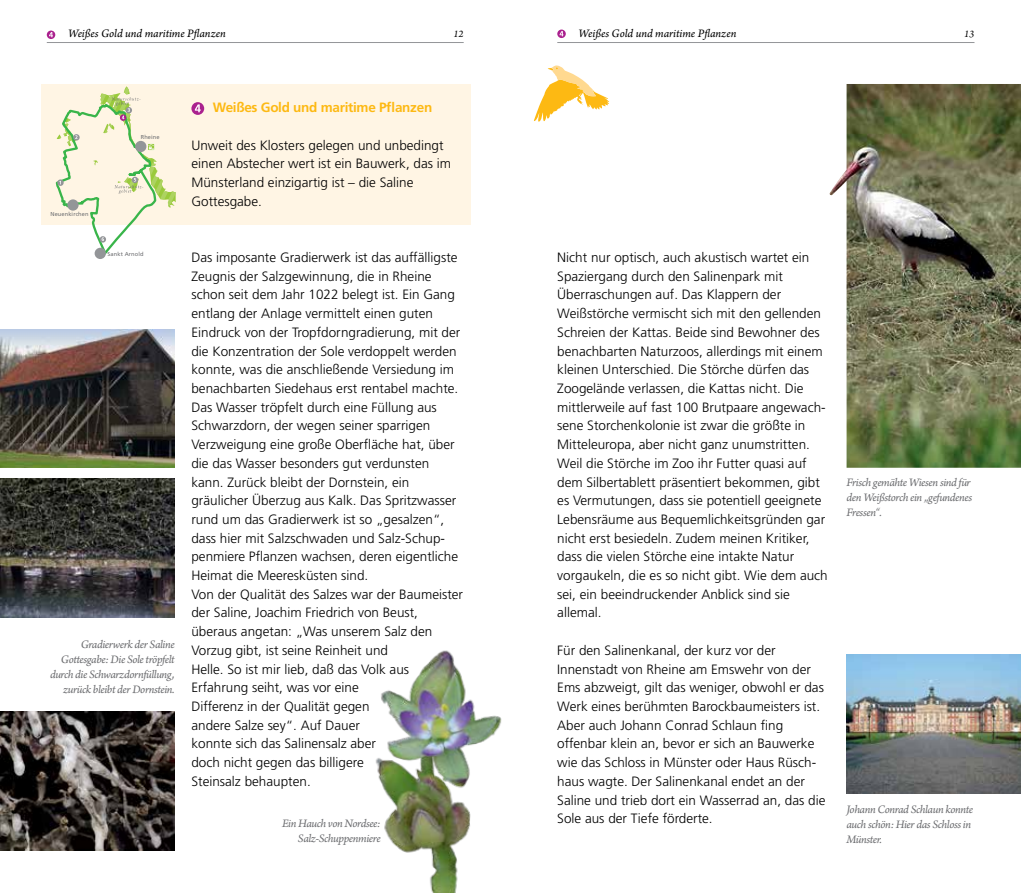
<style>
.page{position:relative;width:1021px;height:893px;background:#fff}
.page>*{position:absolute;margin:0;border:0;box-sizing:border-box;transform-origin:0 0}
.t1{font:300 13.5px/18.8px "Frutiger";color:#000}
.t2{font:700 13.5px "Frutiger";letter-spacing:-.02em;color:#fdb913}
.t3{font:12px/15px "Arno Pro Italic Sm Text";letter-spacing:-.035em;color:#6d6e71;text-align:right}
.t4{font:12px "Arno Pro Italic Sm Text";letter-spacing:-.005em;color:#000}
.t5{font:10.5px "Arno Pro Italic Sm Text";color:#000}
.t6{font:5.7px "Frutiger LT Std";letter-spacing:.02em;color:#6d6e71}
</style>
<div class="page">
<div style="left:41px;top:84px;width:430px;height:141px;background:#fff5e4"></div>
<hr style="left:47px;top:42px;width:416px;height:1px;background:#939598">
<hr style="left:557px;top:42px;width:417px;height:1px;background:#939598">
<svg style="left:191px;top:102px;width:13px;height:13px"></svg>
<svg style="left:195px;top:104px;width:6px;height:8px"></svg>
<svg style="left:557px;top:30px;width:9px;height:8px"></svg>
<svg style="left:559px;top:31px;width:4px;height:5px"></svg>
<svg style="left:55px;top:86px;width:121px;height:172px"></svg>
<img style="left:0;top:329px;width:175px;height:139px">
<div style="left:47px;top:31px;width:8px;height:8px;background:#aa218e;border-radius:50%"></div>
<svg style="left:49px;top:32px;width:4px;height:5px"></svg>
<img style="left:0;top:479px;width:174px;height:138px">
<img style="left:0;top:712px;width:174px;height:138px">
<img style="left:846px;top:655px;width:174px;height:138px">
<img style="left:375px;top:650px;width:127px;height:243px">
<svg style="left:534px;top:65px;width:75px;height:57px"></svg>
<img style="left:829px;top:84px;width:191px;height:384px">
<p class="t4" style="left:68px;top:27px;width:159px">Weißes Gold und maritime Pflanzen</p>
<p class="t5" style="left:453px;top:28px;width:12px">12</p>
<p class="t4" style="left:578px;top:27px;width:71px">Das Herrenholz</p>
<p class="t4" style="left:578px;top:27px;width:159px">Weißes Gold und maritime Pflanzen</p>
<p class="t5" style="left:964px;top:28px;width:12px">13</p>
<p class="t6" style="left:141px;top:134px;width:20px">Rheine</p>
<p class="t6" style="left:50px;top:211px;width:40px">Neuenkirchen</p>
<p class="t6" style="left:108px;top:251px;width:37px">Sankt Arnold</p>
<p class="t3" style="left:50px;top:637px;width:126px">Gradierwerk der Saline<br>Gottesgabe: Die Sole tröpfelt durch die Schwarzdornfüllung, zurück bleibt der Dornstein.</p>
<p class="t2" style="left:213px;top:100px;width:221px">Weißes Gold und maritime Pflanzen</p>
<p class="t1" style="left:191px;top:136px;width:261px">Unweit des Klosters gelegen und unbedingt einen Abstecher wert ist ein Bauwerk, das im Münsterland einzigartig ist – die Saline Gottesgabe.</p>
<p class="t1" style="left:191px;top:248px;width:273px">Das imposante Gradierwerk ist das auffälligste Zeugnis der Salzgewinnung, die in Rheine schon seit dem Jahr 1022 belegt ist. Ein Gang entlang der Anlage vermittelt einen guten Eindruck von der Tropfdorngradierung, mit der die Konzentration der Sole verdoppelt werden konnte, was die anschließende Versiedung im benachbarten Siedehaus erst rentabel machte.<br>Das Wasser tröpfelt durch eine Füllung aus Schwarzdorn, der wegen seiner sparrigen Verzweigung eine große Oberfläche hat, über die das Wasser besonders gut verdunsten kann. Zurück bleibt der Dornstein, ein gräulicher Überzug aus Kalk. Das Spritzwasser rund um das Gradierwerk ist so „gesalzen“, dass hier mit Salzschwaden und Salz-Schup&shy;penmiere Pflanzen wachsen, deren eigentliche Heimat die Meeresküsten sind.<br>Von der Qualität des Salzes war der Baumeister der Saline, Joachim Friedrich von Beust, überaus angetan: „Was unserem Salz den Vorzug gibt, ist seine Reinheit und<br>Helle. So ist mir lieb, daß das Volk aus Erfahrung seiht, was vor eine<br>Differenz in der Qualität gegen<br>andere Salze sey“. Auf Dauer<br>konnte sich das Salinensalz aber<br>doch nicht gegen das billigere<br>Steinsalz behaupten.</p>
<p class="t1" style="left:557px;top:248px;width:272px">Nicht nur optisch, auch akustisch wartet ein Spaziergang durch den Salinenpark mit Überraschungen auf. Das Klappern der Weißstörche vermischt sich mit den gellenden Schreien der Kattas. Beide sind Bewohner des benachbarten Naturzoos, allerdings mit einem kleinen Unterschied. Die Störche dürfen das Zoogelände verlassen, die Kattas nicht. Die mittlerweile auf fast 100 Brutpaare angewach&shy;sene Storchenkolonie ist zwar die größte in Mitteleuropa, aber nicht ganz unumstritten.<br>Weil die Störche im Zoo ihr Futter quasi auf dem Silbertablett präsentiert bekommen, gibt es Vermutungen, dass sie potentiell geeignete Lebensräume aus Bequemlichkeitsgründen gar nicht erst besiedeln. Zudem meinen Kritiker, dass die vielen Störche eine intakte Natur vorgaukeln, die es so nicht gibt. Wie dem auch sei, ein beeindruckender Anblick sind sie allemal.</p>
<p class="t1" style="left:557px;top:641px;width:270px">Für den Salinenkanal, der kurz vor der Innenstadt von Rheine am Emswehr von der Ems abzweigt, gilt das weniger, obwohl er das Werk eines berühmten Barockbaumeisters ist.<br>Aber auch Johann Conrad Schlaun fing offenbar klein an, bevor er sich an Bauwerke wie das Schloss in Münster oder Haus Rüsch&shy;haus wagte. Der Salinenkanal endet an der Saline und trieb dort ein Wasserrad an, das die Sole aus der Tiefe förderte.</p>
<p class="t3" style="left:282px;top:816px;width:100px">Ein Hauch von Nordsee:<br>Salz-Schuppenmiere</p>
<p class="t3" style="left:846px;top:476px;width:127px;text-align:left">Frisch gemähte Wiesen sind für den Weißstorch ein „gefundenes<br>Fressen“.</p>
<p class="t3" style="left:846px;top:802px;width:128px;text-align:left">Johann Conrad Schlaun konnte auch schön: Hier das Schloss in<br>Münster.</p>
</div>
